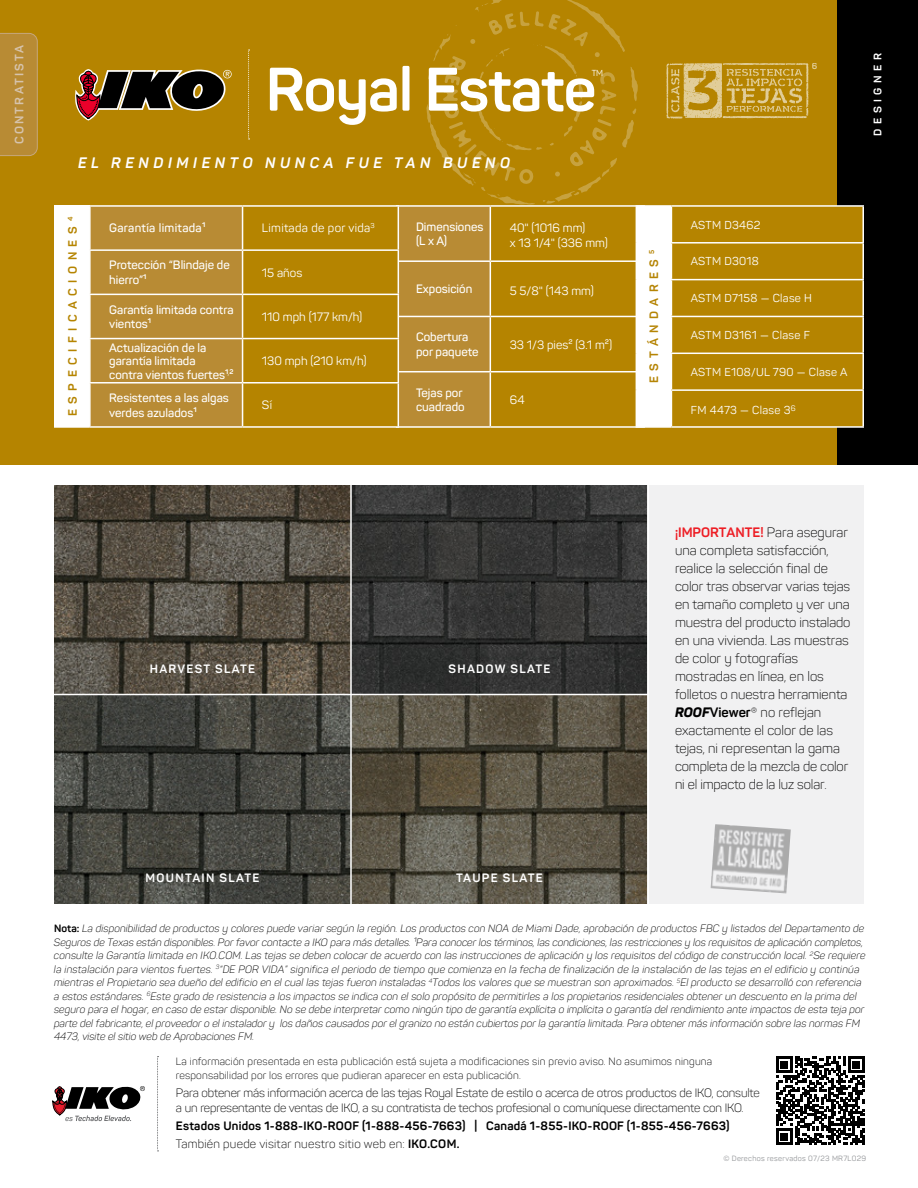
<style>
.page{position:relative;width:918px;height:1188px;background:#fff}
.page>*{position:absolute;margin:0;border:0;box-sizing:border-box;transform-origin:0 0}
.t1{font:700 60.6px "Panton";letter-spacing:-.015em;color:#fff}
.t2{font:italic 700 15px "Panton";letter-spacing:.3em;color:#fff}
.t3{font:300 13.5px/18px "Panton";color:#000}
.t4{font:600 12px/14.4px "Panton";color:#fff}
.t5{font:300 12px/15px "Panton";letter-spacing:-.01em;color:#000}
.t6{font:700 12px/18.3px "Panton";letter-spacing:.02em;color:#000}
.t7{font:12px/14.4px "Panton";color:#fff}
.t8{font:700 12px "Panton";letter-spacing:.11em;color:#fff}
.t9{font:12px "Panton";letter-spacing:.025em;color:#fff}
.t10{font:700 12px "Panton";letter-spacing:.46em;color:#b58400}
.t11{font:600 12px "Panton";letter-spacing:.025em;color:#fff}
.t12{font:700 12px "Panton";letter-spacing:.46em;color:#b58404}
.t13{font:700 12px "Panton";letter-spacing:.185em;color:#d6c3ac}
.t14{font:11.4px "Panton";letter-spacing:.025em;color:#fff}
.t15{font:700 10.8px "Panton";letter-spacing:.41em;color:#fff}
.t16{font:italic 300 10.5px/13.5px "Panton";letter-spacing:.01em;color:#000}
.t17{font:300 10.5px/13.5px "Panton";letter-spacing:.02em;color:#000}
.t18{font:700 8.7px "Panton";color:#fff}
.t19{font:8.55px "Panton";color:#fff}
.t20{font:7.5px "Panton";letter-spacing:.04em;color:#939598}
.s1{font-family:"TT Norms"}
.s2{font-weight:700;color:#ed1d24}
.s3{font-weight:800;font-style:italic}
.s4{font-weight:700}
.s5{font-weight:700;font-style:normal}
.s6{font-weight:300}
</style>
<div class="page">
<img style="left:54px;top:485px;width:593px;height:419px">
<hr style="left:350px;top:475px;width:2px;height:439px;background:#fff">
<hr style="left:54px;top:694px;width:594px;height:1px;background:#fff">
<div style="left:648px;top:485px;width:216px;height:419px;background:#f1f1f2"></div>
<div style="left:0;top:0;width:918px;height:464px;background:#b58400"></div>
<div style="left:837px;top:0;width:81px;height:464px;background:#000"></div>
<hr style="left:396px;top:426px;width:94px;height:2px;background:#fff">
<hr style="left:490px;top:426px;width:155px;height:2px;background:#fff">
<div style="left:55px;top:206px;width:35px;height:221px;background:#fff"></div>
<hr style="left:54px;top:205px;width:36px;height:2px;background:#fff">
<hr style="left:54px;top:207px;width:2px;height:43px;background:#fff">
<hr style="left:54px;top:250px;width:2px;height:44px;background:#fff">
<hr style="left:54px;top:294px;width:2px;height:45px;background:#fff">
<hr style="left:54px;top:339px;width:2px;height:44px;background:#fff">
<hr style="left:54px;top:383px;width:2px;height:43px;background:#fff">
<hr style="left:54px;top:426px;width:36px;height:2px;background:#fff">
<hr style="left:90px;top:426px;width:153px;height:2px;background:#fff">
<hr style="left:243px;top:426px;width:156px;height:2px;background:#fff">
<hr style="left:636px;top:426px;width:35px;height:2px;background:#fff">
<hr style="left:671px;top:205px;width:193px;height:2px;background:#fff">
<hr style="left:862px;top:207px;width:2px;height:35px;background:#fff">
<hr style="left:671px;top:242px;width:193px;height:2px;background:#fff">
<hr style="left:862px;top:244px;width:2px;height:35px;background:#fff">
<hr style="left:671px;top:279px;width:193px;height:1px;background:#fff">
<hr style="left:862px;top:280px;width:2px;height:36px;background:#fff">
<hr style="left:671px;top:316px;width:193px;height:1px;background:#fff">
<hr style="left:862px;top:317px;width:2px;height:36px;background:#fff">
<hr style="left:671px;top:353px;width:193px;height:1px;background:#fff">
<hr style="left:862px;top:354px;width:2px;height:35px;background:#fff">
<hr style="left:671px;top:389px;width:193px;height:2px;background:#fff">
<hr style="left:862px;top:391px;width:2px;height:35px;background:#fff">
<hr style="left:671px;top:426px;width:193px;height:2px;background:#fff">
<img style="left:711px;top:824px;width:80px;height:69px">
<hr style="left:647px;top:478px;width:2px;height:460px;background:#fff">
<svg style="left:0;top:32px;width:38px;height:125px;background:#b88b35"></svg>
<svg style="left:52px;top:1086px;width:93px;height:35px"></svg>
<svg style="left:157px;top:1056px;width:2px;height:96px"></svg>
<svg style="left:776px;top:1056px;width:89px;height:89px"></svg>
<svg style="left:75px;top:0;width:788px;height:427px"></svg>
<p class="t13" style="left:12px;top:144px;width:101px;rotate:-90deg">CONTRATISTA</p>
<p class="t15" style="left:871px;top:136px;width:84px;rotate:-90deg">DESIGNER</p>
<p class="t18" style="left:812px;top:61px;width:7px">6</p>
<h1 class="t1" style="left:266px;top:52px;width:332px">Royal Estate</h1>
<p class="t19" style="left:592px;top:68px;width:13px">TM</p>
<h2 class="t2" style="left:78px;top:153px;width:434px">EL RENDIMIENTO NUNCA FUE TAN BUENO</h2>
<p class="t10" style="left:65px;top:416px;width:201px;rotate:-90deg">ESPECIFICACIONES <sup>4</sup></p>
<p class="t11" style="left:109px;top:221px;width:98px">Garantía limitada¹</p>
<p class="t9" style="left:262px;top:221px;width:114px">Limitada de por vida<sup>3</sup></p>
<p class="t4" style="left:109px;top:258px;width:122px">Protección “Blindaje de hierro”¹</p>
<p class="t7" style="left:262px;top:265px;width:42px">15 años</p>
<p class="t4" style="left:109px;top:302px;width:126px">Garantía limitada contra vientos¹</p>
<p class="t7" style="left:262px;top:309px;width:102px">110 mph (177 km/h)</p>
<p class="t4" style="left:109px;top:341px;width:126px;line-height:13.5px">Actualización de la garantía limitada<br>contra vientos fuertes¹<sup>,</sup><sup>2</sup></p>
<p class="t7" style="left:262px;top:354px;width:106px">130 mph (210 km/h)</p>
<p class="t4" style="left:109px;top:391px;width:121px">Resistentes a las algas verdes azulados¹</p>
<p class="t7" style="left:262px;top:398px;width:12px">Sí</p>
<p class="t4" style="left:416px;top:219px;width:69px">Dimensiones (L x A)</p>
<p class="t7" style="left:510px;top:221px;width:100px">40<span class="s1">"</span> (1016 mm)<br>x 13 1/4<span class="s1">"</span> (336 mm)</p>
<p class="t4" style="left:416px;top:282px;width:58px">Exposición</p>
<p class="t7" style="left:510px;top:283px;width:86px">5 5/8<span class="s1">"</span> (143 mm)</p>
<p class="t4" style="left:416px;top:330px;width:64px">Cobertura por paquete</p>
<p class="t7" style="left:510px;top:337px;width:104px">33 1/3 pies² (3.1 m²)</p>
<p class="t4" style="left:416px;top:385px;width:50px">Tejas por cuadrado</p>
<p class="t7" style="left:510px;top:392px;width:17px">64</p>
<p class="t12" style="left:647px;top:383px;width:135px;rotate:-90deg">ESTÁNDARES <sup>5</sup></p>
<p class="t14" style="left:691px;top:218px;width:71px">ASTM D3462</p>
<p class="t14" style="left:691px;top:254px;width:70px">ASTM D3018</p>
<p class="t14" style="left:691px;top:291px;width:123px">ASTM D7158 — Clase H</p>
<p class="t14" style="left:691px;top:328px;width:121px">ASTM D3161 — Clase F</p>
<p class="t14" style="left:691px;top:365px;width:158px">ASTM E108/UL 790 — Clase A</p>
<p class="t14" style="left:691px;top:403px;width:106px">FM 4473 — Clase 3<sup>6</sup></p>
<p class="t8" style="left:150px;top:661px;width:107px">HARVEST SLATE</p>
<p class="t8" style="left:449px;top:661px;width:103px">SHADOW SLATE</p>
<p class="t8" style="left:146px;top:870px;width:115px">MOUNTAIN SLATE</p>
<p class="t8" style="left:456px;top:870px;width:88px">TAUPE SLATE</p>
<p class="t3" style="left:675px;top:523px;width:177px"><span class="s2">¡IMPORTANTE!</span> Para asegurar una completa satisfacción, realice la selección final de color tras observar varias tejas en tamaño completo y ver una muestra del producto instalado en una vivienda. Las muestras de color y fotografías mostradas en línea, en los folletos o nuestra herramienta<br><span class="s3">ROOF</span><span class="s4">Viewer</span>® no reflejan exactamente el color de las tejas, ni representan la gama completa de la mezcla de color ni el impacto de la luz solar.</p>
<p class="t16" style="left:54px;top:922px;width:813px"><span class="s5">Nota:</span> La disponibilidad de productos y colores puede variar según la región. Los productos con NOA de Miami Dade, aprobación de productos FBC y listados del Departamento de Seguros de Texas están disponibles. Por favor contacte a IKO para más detalles. ¹Para conocer los términos, las condiciones, las restricciones y los requisitos de aplicación completos, consulte la Garantía limitada en IKO.COM. Las tejas se deben colocar de acuerdo con las instrucciones de aplicación y los requisitos del código de construcción local. <sup>2</sup>Se requiere la instalación para vientos fuertes. <sup>3</sup>“DE POR VIDA” significa el periodo de tiempo que comienza en la fecha de finalización de la instalación de las tejas en el edificio y continúa mientras el Propietario sea dueño del edificio en el cual las tejas fueron instaladas <sup>4</sup>Todos los valores que se muestran son aproximados. <sup>5</sup>El producto se desarrolló con referencia a estos estándares. <sup>6</sup>Este grado de resistencia a los impactos se indica con el solo propósito de permitirles a los propietarios residenciales obtener un descuento en la prima del seguro para el hogar, en caso de estar disponible. No se debe interpretar como ningún tipo de garantía explícita o implícita o garantía del rendimiento ante impactos de esta teja por parte del fabricante, el proveedor o el instalador y los daños causados por el granizo no están cubiertos por la garantía limitada. Para obtener más información sobre las normas FM 4473, visite el sitio web de Aprobaciones FM.</p>
<p class="t17" style="left:176px;top:1055px;width:538px">La información presentada en esta publicación está sujeta a modificaciones sin previo aviso. No asumimos ninguna responsabilidad por los errores que pudieran aparecer en esta publicación.</p>
<p class="t5" style="left:176px;top:1085px;width:586px">Para obtener más información acerca de las tejas Royal Estate de estilo o acerca de otros productos de IKO, consulte a un representante de ventas de IKO, a su contratista de techos profesional o comuníquese directamente con IKO.</p>
<p class="t6" style="left:176px;top:1117px;width:555px">Estados Unidos 1-888-IKO-ROOF (1-888-456-7663) | Canadá 1-855-IKO-ROOF (1-855-456-7663)<br><span class="s6">También puede visitar nuestro sitio web en:</span> IKO.COM.</p>
<p class="t20" style="left:723px;top:1154px;width:144px">© Derechos reservados 07/23 MR7L029</p>
</div>
